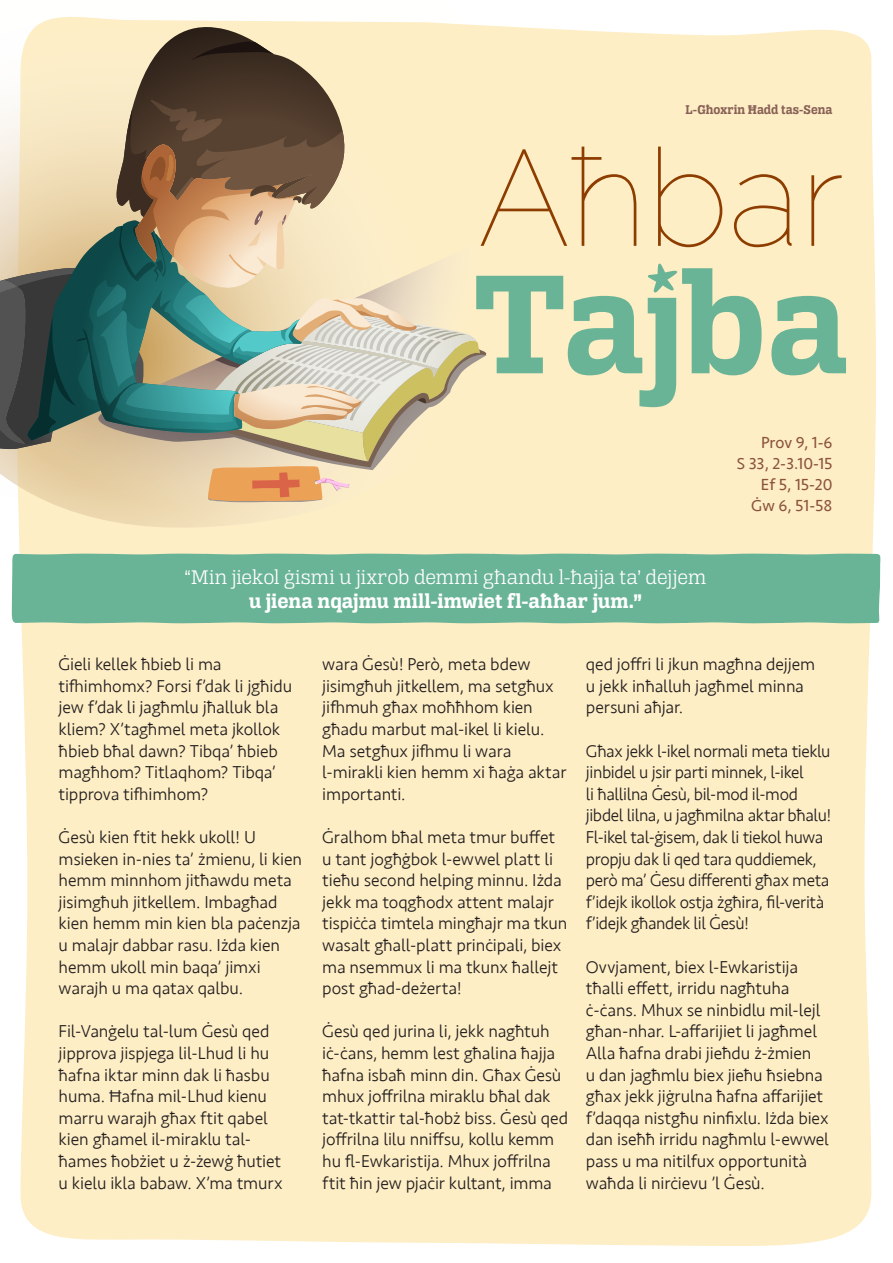
<style>
.page{position:relative;width:893px;height:1263px;background:#fff}
.page>*{position:absolute;margin:0;border:0;box-sizing:border-box;transform-origin:0 0}
.t1{font:21px "Alianza Slab 300";color:#fff}
.t2{font:21px "Alianza Slab 700";letter-spacing:.005em;color:#fff}
.t3{font:300 17.7px/21.6px "Seravek";letter-spacing:-.01em;color:#231f20}
.t4{font:16.5px "Seravek";color:#8a533d}
.t5{font:13.5px "Alianza Slab 700";letter-spacing:.005em;color:#886156;scale:.94 1}
</style>
<div class="page">
<div style="left:11px;top:31px;width:865px;height:1215px;background:#feeec5"></div>
<svg style="left:35px;top:17px;width:476px;height:10px"></svg>
<svg style="left:11px;top:501px;width:528px;height:35px;background:#f9e8c1"></svg>
<div style="left:12px;top:554px;width:869px;height:69px;background:#69b396"></div>
<svg style="left:0;top:27px;width:842px;height:474px;background:#cdc6a5"></svg>
<p class="t5" style="left:685px;top:102px;width:158px">L-Għoxrin Ħadd tas-Sena</p>
<p class="t1" style="left:185px;top:565px;width:523px">“Min jiekol ġismi u jixrob demmi għandu l-ħajja ta’ dejjem</p>
<p class="t2" style="left:249px;top:589px;width:394px">u jiena nqajmu mill-imwiet fl-aħħar jum.”</p>
<p class="t4" style="left:761px;top:430px;width:73px">Prov 9, 1-6</p>
<p class="t4" style="left:737px;top:451px;width:97px">S 33, 2-3.10-15</p>
<p class="t4" style="left:761px;top:472px;width:73px">Ef 5, 15-20</p>
<p class="t4" style="left:751px;top:493px;width:83px">Ġw 6, 51-58</p>
<p class="t3" style="left:59px;top:654px;width:235px">Ġieli kellek ħbieb li ma tifhimhomx? Forsi f’dak li jgħidu jew f’dak li jagħmlu jħalluk bla kliem? X’tagħmel meta jkollok ħbieb bħal dawn? Tibqa’ ħbieb magħhom? Titlaqhom? Tibqa’ tipprova tifhimhom?</p>
<p class="t3" style="left:59px;top:827px;width:245px">Ġesù kien ftit hekk ukoll! U msieken in-nies ta’ żmienu, li kien hemm minnhom jitħawdu meta jisimgħuh jitkellem. Imbagħad kien hemm min kien bla paċenzja u malajr dabbar rasu. Iżda kien hemm ukoll min baqa’ jimxi warajh u ma qatax qalbu.</p>
<p class="t3" style="left:59px;top:1021px;width:225px">Fil-Vanġelu tal-lum Ġesù qed jipprova jispjega lil-Lhud li hu ħafna iktar minn dak li ħasbu huma. Ħafna mil-Lhud kienu marru warajh għax ftit qabel kien għamel il-miraklu tal&shy;ħames ħobżiet u ż-żewġ ħutiet u kielu ikla babaw. X’ma tmurx</p>
<p class="t3" style="left:322px;top:654px;width:246px">wara Ġesù! Però, meta bdew jisimgħuh jitkellem, ma setgħux jifhmuh għax moħħhom kien għadu marbut mal-ikel li kielu.<br>Ma setgħux jifhmu li wara l-mirakli kien hemm xi ħaġa aktar importanti.</p>
<p class="t3" style="left:322px;top:827px;width:247px">Ġralhom bħal meta tmur buffet u tant jogħġbok l-ewwel platt li tieħu second helping minnu. Iżda jekk ma toqgħodx attent malajr tispiċċa timtela mingħajr ma tkun wasalt għall-platt prinċipali, biex ma nsemmux li ma tkunx ħallejt post għad-deżerta!</p>
<p class="t3" style="left:322px;top:1021px;width:247px">Ġesù qed jurina li, jekk nagħtuh iċ-ċans, hemm lest għalina ħajja ħafna isbaħ minn din. Għax Ġesù mhux joffrilna miraklu bħal dak tat-tkattir tal-ħobż biss. Ġesù qed joffrilna lilu nniffsu, kollu kemm hu fl-Ewkaristija. Mhux joffrilna ftit ħin jew pjaċir kultant, imma</p>
<p class="t3" style="left:586px;top:654px;width:231px">qed joffri li jkun magħna dejjem u jekk inħalluh jagħmel minna persuni aħjar.</p>
<p class="t3" style="left:586px;top:740px;width:247px">Għax jekk l-ikel normali meta tieklu jinbidel u jsir parti minnek, l-ikel<br>li ħallilna Ġesù, bil-mod il-mod jibdel lilna, u jagħmilna aktar bħalu!<br>Fl-ikel tal-ġisem, dak li tiekol huwa propju dak li qed tara quddiemek, però ma’ Ġesu differenti għax meta f’idejk ikollok ostja żgħira, fil-verità f’idejk għandek lil Ġesù!</p>
<p class="t3" style="left:586px;top:956px;width:245px">Ovvjament, biex l-Ewkaristija tħalli effett, irridu nagħtuha ċ-ċans. Mhux se ninbidlu mil-lejl għan-nhar. L-affarijiet li jagħmel<br>Alla ħafna drabi jieħdu ż-żmien<br>u dan jagħmlu biex jieħu ħsiebna għax jekk jiġrulna ħafna affarijiet f’daqqa nistgħu ninfixlu. Iżda biex dan iseħħ irridu nagħmlu l-ewwel pass u ma nitilfux opportunità waħda li nirċievu ’l Ġesù.</p>
</div>
